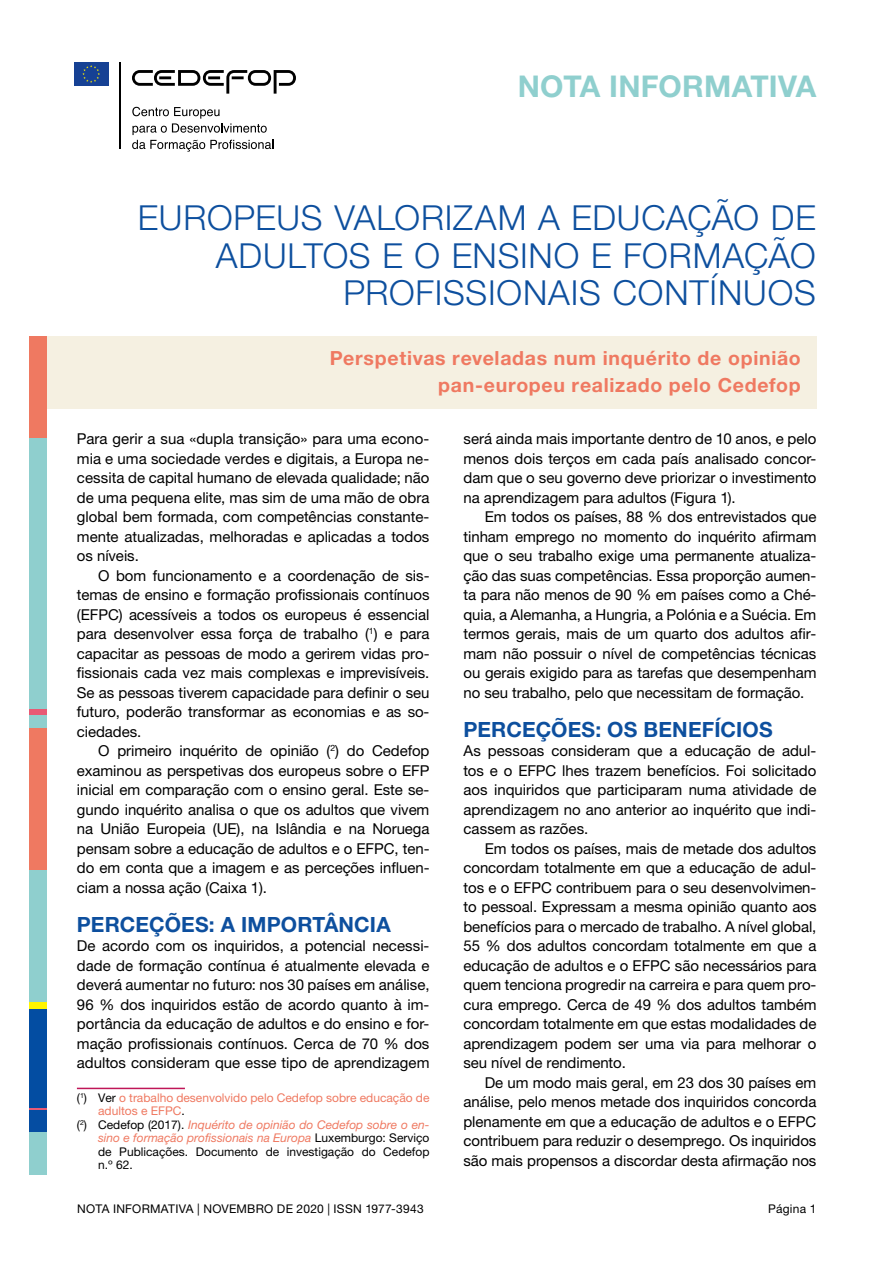
<style>
.page{position:relative;width:893px;height:1263px;background:#fff}
.page>*{position:absolute;margin:0;border:0;box-sizing:border-box;transform-origin:0 0}
.t1{font:300 34.5px/37.5px "Helvetica Neue LTW1 G";letter-spacing:.025em;color:#0d4f9e;text-align:right}
.t2{font:700 30px "Helvetica Neue LTW1 G";letter-spacing:.01em;color:#8fcfce}
.t3{font:700 21px "Helvetica Neue LTW1 G";letter-spacing:.005em;color:#0d4f9e}
.t4{font:700 19.5px/27px "Helvetica Neue LTW1 G";letter-spacing:.035em;color:#ef7961;text-align:right}
.t5{font:15px/19.5px "Helvetica Neue LTW1 G";letter-spacing:-.005em;color:#000;text-align:justify}
.t6{font:italic 12px "Helvetica Neue LTW1 G";color:#ef7961}
.t7{font:12px "Helvetica Neue LTW1 G";color:#ef7961}
.t8{font:12px "Helvetica Neue LTW1 G";color:#000}
.t9{font:12px "Helvetica Neue LTW1 G";letter-spacing:.02em;color:#000}
.s1{color:#000}
.s2{font-style:normal;color:#000}
</style>
<div class="page">
<div style="left:45px;top:336px;width:771px;height:72px;background:#f5f0e1"></div>
<svg style="left:132px;top:107px;width:141px;height:45px"></svg>
<div style="left:74px;top:62px;width:35px;height:24px;background:#164194"></div>
<svg style="left:82px;top:65px;width:18px;height:18px"></svg>
<svg style="left:132px;top:70px;width:164px;height:24px"></svg>
<hr style="left:120px;top:62px;width:1px;height:87px;background:#000">
<hr style="left:77px;top:1088px;width:108px;height:1px;background:#bf1658">
<div style="left:29px;top:336px;width:18px;height:102px;background:#ef7961"></div>
<div style="left:29px;top:708px;width:18px;height:8px;background:#e85a75"></div>
<div style="left:29px;top:728px;width:18px;height:142px;background:#ef7961"></div>
<div style="left:29px;top:715px;width:18px;height:13px;background:#8fcfce"></div>
<div style="left:29px;top:870px;width:18px;height:132px;background:#8fcfce"></div>
<div style="left:29px;top:438px;width:18px;height:270px;background:#8fcfce"></div>
<div style="left:29px;top:1002px;width:18px;height:7px;background:#fff500"></div>
<hr style="left:29px;top:1107px;width:18px;height:3px;background:#e85a75">
<div style="left:29px;top:1110px;width:18px;height:22px;background:#054da2"></div>
<div style="left:29px;top:1132px;width:18px;height:43px;background:#8fcfce"></div>
<div style="left:29px;top:1009px;width:18px;height:98px;background:#034da2"></div>
<h2 class="t2" style="left:518px;top:68px;width:300px">NOTA INFORMATIVA</h2>
<h1 class="t1" style="left:138px;top:199px;width:679px">EUROPEUS VALORIZAM A EDUCAÇÃO DE<br>ADULTOS E O ENSINO E FORMAÇÃO<br>PROFISSIONAIS CONTÍNUOS</h1>
<h3 class="t4" style="left:330px;top:345px;width:472px">Perspetivas reveladas num inquérito de opinião pan-europeu realizado pelo Cedefop</h3>
<p class="t5" style="left:77px;top:429px;width:354px">Para gerir a sua «dupla transição» para uma econo&shy;mia e uma sociedade verdes e digitais, a Europa ne&shy;cessita de capital humano de elevada qualidade; não de uma pequena elite, mas sim de uma mão de obra global bem formada, com competências constante&shy;mente atualizadas, melhoradas e aplicadas a todos os níveis.</p>
<p class="t5" style="left:77px;top:565px;width:354px;text-indent:21px">O bom funcionamento e a coordenação de sis&shy;temas de ensino e formação profissionais contínuos (EFPC) acessíveis a todos os europeus é essencial para desenvolver essa força de trabalho (<sup>1</sup>) e para capacitar as pessoas de modo a gerirem vidas pro&shy;fissionais cada vez mais complexas e imprevisíveis.<br>Se as pessoas tiverem capacidade para definir o seu futuro, poderão transformar as economias e as so&shy;ciedades.</p>
<p class="t5" style="left:77px;top:741px;width:354px;text-indent:21px">O primeiro inquérito de opinião (<sup>2</sup>) do Cedefop examinou as perspetivas dos europeus sobre o EFP inicial em comparação com o ensino geral. Este se&shy;gundo inquérito analisa o que os adultos que vivem na União Europeia (UE), na Islândia e na Noruega pensam sobre a educação de adultos e o EFPC, ten&shy;do em conta que a imagem e as perceções influen&shy;ciam a nossa ação (Caixa 1).</p>
<h3 class="t3" style="left:77px;top:911px;width:315px">PERCEÇÕES: A IMPORTÂNCIA</h3>
<p class="t5" style="left:77px;top:936px;width:354px">De acordo com os inquiridos, a potencial necessi&shy;dade de formação contínua é atualmente elevada e deverá aumentar no futuro: nos 30 países em análise, 96 % dos inquiridos estão de acordo quanto à im&shy;portância da educação de adultos e do ensino e for&shy;mação profissionais contínuos. Cerca de 70 % dos adultos consideram que esse tipo de aprendizagem</p>
<p class="t7" style="left:77px;top:1090px;width:354px"><span class="s1">(</span><sup>1</sup><span class="s1">) Ver</span> o trabalho desenvolvido pelo Cedefop sobre educação de</p>
<p class="t7" style="left:98px;top:1104px;width:88px">adultos e EFPC<span class="s1">.</span></p>
<p class="t6" style="left:77px;top:1117px;width:354px"><span class="s2">(</span><sup>2</sup><span class="s2">) Cedefop (2017).</span> Inquérito de opinião do Cedefop sobre o en-</p>
<p class="t6" style="left:98px;top:1131px;width:333px">sino e formação profissionais na Europa <span class="s2">Luxemburgo: Serviço</span></p>
<p class="t8" style="left:98px;top:1144px;width:333px">de Publicações. Documento de investigação do Cedefop</p>
<p class="t8" style="left:98px;top:1158px;width:36px">n.º 62.</p>
<p class="t9" style="left:77px;top:1201px;width:348px">NOTA INFORMATIVA | NOVEMBRO DE 2020 | ISSN 1977-3943</p>
<p class="t8" style="left:768px;top:1201px;width:50px">Página 1</p>
<p class="t5" style="left:463px;top:429px;width:354px">será ainda mais importante dentro de 10 anos, e pelo menos dois terços em cada país analisado concor&shy;dam que o seu governo deve priorizar o investimento na aprendizagem para adultos (Figura 1).</p>
<p class="t5" style="left:463px;top:507px;width:354px;text-indent:21px">Em todos os países, 88 % dos entrevistados que tinham emprego no momento do inquérito afirmam que o seu trabalho exige uma permanente atualiza&shy;ção das suas competências. Essa proporção aumen&shy;ta para não menos de 90 % em países como a Ché&shy;quia, a Alemanha, a Hungria, a Polónia e a Suécia. Em termos gerais, mais de um quarto dos adultos afir&shy;mam não possuir o nível de competências técnicas ou gerais exigido para as tarefas que desempenham no seu trabalho, pelo que necessitam de formação.</p>
<h3 class="t3" style="left:463px;top:716px;width:311px">PERCEÇÕES: OS BENEFÍCIOS</h3>
<p class="t5" style="left:463px;top:741px;width:354px">As pessoas consideram que a educação de adul&shy;tos e o EFPC lhes trazem benefícios. Foi solicitado aos inquiridos que participaram numa atividade de aprendizagem no ano anterior ao inquérito que indi&shy;cassem as razões.</p>
<p class="t5" style="left:463px;top:838px;width:354px;text-indent:21px">Em todos os países, mais de metade dos adultos concordam totalmente em que a educação de adul&shy;tos e o EFPC contribuem para o seu desenvolvimen&shy;to pessoal. Expressam a mesma opinião quanto aos benefícios para o mercado de trabalho. A nível global, 55 % dos adultos concordam totalmente em que a educação de adultos e o EFPC são necessários para quem tenciona progredir na carreira e para quem pro&shy;cura emprego. Cerca de 49 % dos adultos também concordam totalmente em que estas modalidades de aprendizagem podem ser uma via para melhorar o seu nível de rendimento.</p>
<p class="t5" style="left:463px;top:1072px;width:354px;text-indent:21px">De um modo mais geral, em 23 dos 30 países em análise, pelo menos metade dos inquiridos concorda plenamente em que a educação de adultos e o EFPC contribuem para reduzir o desemprego. Os inquiridos são mais propensos a discordar desta afirmação nos</p>
</div>
